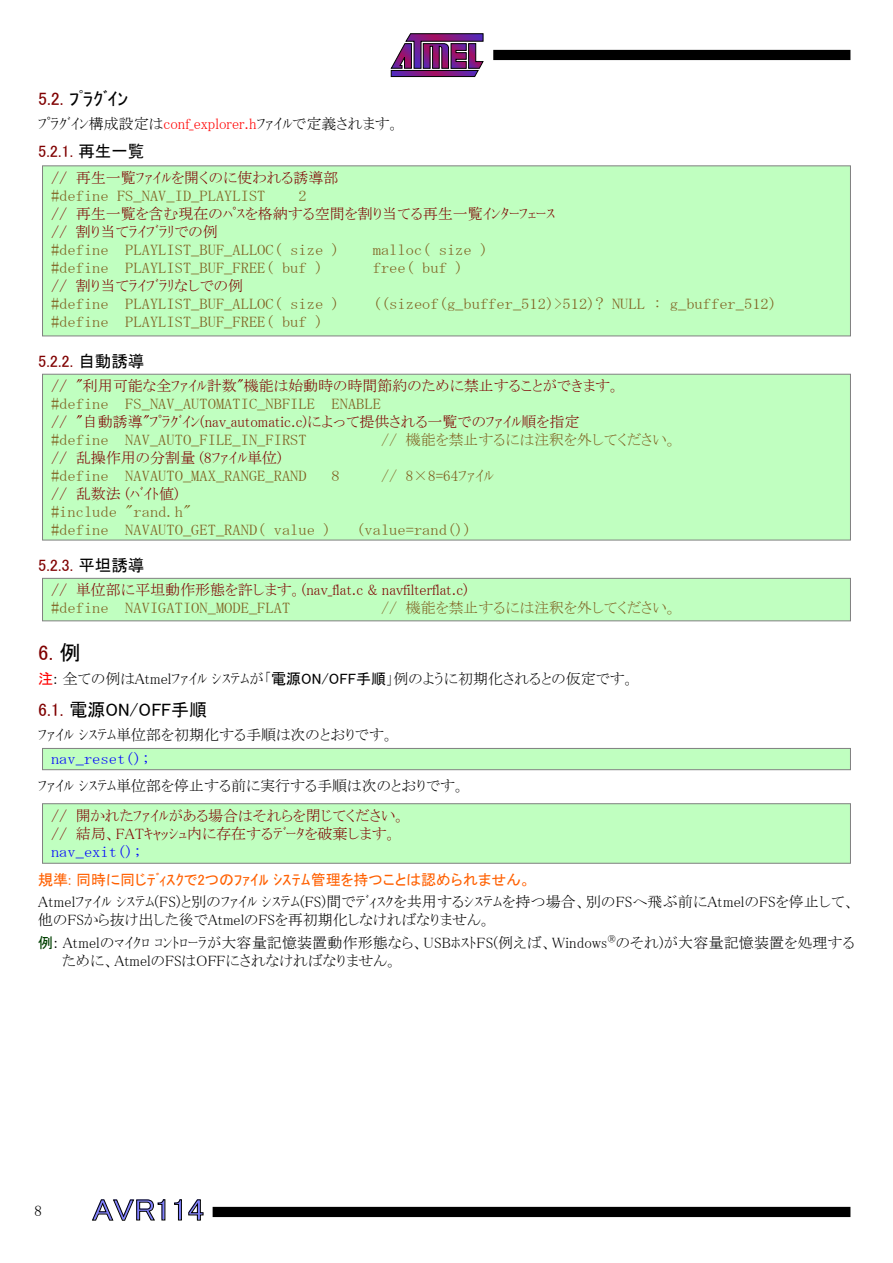
<style>
.page{position:relative;width:893px;height:1263px;background:#fff}
.page>*{position:absolute;margin:0;border:0;box-sizing:border-box;transform-origin:0 0}
.t1{font:30px "MS P Gothic";color:#8080ff;scale:1.1 1}
.t2{font:21px "MS P Gothic";color:#800000}
.t3{font:18px "MS P Gothic";color:#000}
.t4{font:16.5px "MS P Gothic";color:#800000}
.t5{font:15px/18px "MS Mincho";color:#806020;scale:1.1 1}
.t6{font:15px/18px "MS P Mincho";color:#000}
.t7{font:15px/18px "MS P Mincho";color:#800000}
.t8{font:15px "MS P Mincho";color:#806020}
.t9{font:15px "MS P Gothic";color:#ff6000}
.t10{font:15px "MS Mincho";color:#00f;scale:1.1 1}
.s1{color:#800000}
.s2{color:#f00}
.s3{color:#000}
.s4{font-family:"MS Mincho"}
.s5{font-family:"MS P Gothic";color:#f00}
.s6{font-family:"MS P Gothic"}
.s7{font-family:"MS Mincho";color:#800000}
.s8{font-family:"MS P Gothic";color:#004000}
</style>
<div class="page">
<svg style="left:390px;top:33px;width:94px;height:44px"></svg>
<div style="left:493px;top:50px;width:357px;height:10px;background:#000"></div>
<div style="left:213px;top:1207px;width:637px;height:10px;background:#000"></div>
<svg style="left:92px;top:1199px;width:73px;height:22px"></svg>
<svg style="left:174px;top:1199px;width:8px;height:21px"></svg>
<svg style="left:188px;top:1199px;width:15px;height:21px"></svg>
<div style="left:43px;top:166px;width:807px;height:170px;background:#c0ffc0"></div>
<div style="left:42px;top:165px;width:809px;height:171px;border:1px solid #808080"></div>
<div style="left:43px;top:374px;width:807px;height:166px;background:#c0ffc0"></div>
<div style="left:42px;top:374px;width:809px;height:166px;border:1px solid #808080"></div>
<div style="left:43px;top:578px;width:807px;height:43px;background:#c0ffc0"></div>
<div style="left:42px;top:578px;width:809px;height:43px;border:1px solid #808080"></div>
<div style="left:43px;top:748px;width:807px;height:22px;background:#c0ffc0"></div>
<div style="left:42px;top:748px;width:809px;height:22px;border:1px solid #808080"></div>
<div style="left:43px;top:804px;width:807px;height:59px;background:#c0ffc0"></div>
<div style="left:42px;top:803px;width:809px;height:61px;border:1px solid #808080"></div>
<p class="t3" style="left:38px;top:89px;width:91px"><span class="s1">5.2.</span> ﾌﾟﾗｸﾞｲﾝ</p>
<p class="t6" style="left:38px;top:114px;width:363px">ﾌﾟﾗｸﾞｲﾝ構成設定は<span class="s2">conf_explorer.h</span>ﾌｧｲﾙで定義されます。</p>
<p class="t4" style="left:38px;top:143px;width:108px">5.2.1. <span class="s3">再生一覧</span></p>
<p class="t7" style="left:51px;top:168px;width:289px"><span class="s4">//</span> 再生一覧ﾌｧｲﾙを開くのに使われる誘導部</p>
<p class="t5" style="left:51px;top:186px;width:197px">#define FS_NAV_ID_PLAYLIST</p>
<p class="t5" style="left:299px;top:186px;width:9px">2</p>
<p class="t7" style="left:51px;top:204px;width:505px"><span class="s4">//</span> 再生一覧を含む現在のﾊﾟｽを格納する空間を割り当てる再生一覧ｲﾝﾀｰﾌｪｰｽ<span class="s4">//</span> 割り当てﾗｲﾌﾞﾗﾘでの例</p>
<p class="t5" style="left:51px;top:240px;width:264px">#define PLAYLIST_BUF_ALLOC( size )</p>
<p class="t5" style="left:373px;top:240px;width:106px">malloc( size )</p>
<p class="t5" style="left:51px;top:258px;width:249px">#define PLAYLIST_BUF_FREE( buf )</p>
<p class="t5" style="left:373px;top:258px;width:84px">free( buf )</p>
<p class="t7" style="left:51px;top:276px;width:194px"><span class="s4">//</span> 割り当てﾗｲﾌﾞﾗﾘなしでの例</p>
<p class="t5" style="left:51px;top:294px;width:264px">#define PLAYLIST_BUF_ALLOC( size )</p>
<p class="t5" style="left:373px;top:294px;width:369px">((sizeof(g_buffer_512)&gt;512)? NULL : g_buffer_512)</p>
<p class="t5" style="left:51px;top:312px;width:249px">#define PLAYLIST_BUF_FREE( buf )</p>
<p class="t4" style="left:38px;top:353px;width:108px">5.2.2. <span class="s3">自動誘導</span></p>
<p class="t7" style="left:51px;top:377px;width:571px"><span class="s4">//</span> "利用可能な全ﾌｧｲﾙ計数"機能は始動時の時間節約のために禁止することができます。</p>
<p class="t5" style="left:51px;top:395px;width:301px">#define FS_NAV_AUTOMATIC_NBFILE ENABLE</p>
<p class="t7" style="left:51px;top:413px;width:530px"><span class="s4">//</span> "自動誘導"ﾌﾟﾗｸﾞｲﾝ(nav_automatic.c)によって提供される一覧でのﾌｧｲﾙ順を指定</p>
<p class="t5" style="left:51px;top:431px;width:234px">#define NAV_AUTO_FILE_IN_FIRST</p>
<p class="t8" style="left:348px;top:432px;width:337px"><span class="s4">　　//</span> 機能を禁止するには注釈を外してください<span class="s4">。</span></p>
<p class="t7" style="left:51px;top:449px;width:232px"><span class="s4">//</span> 乱操作用の分割量 (8ﾌｧｲﾙ単位)</p>
<p class="t5" style="left:51px;top:467px;width:234px">#define NAVAUTO_MAX_RANGE_RAND</p>
<p class="t5" style="left:332px;top:467px;width:9px">8</p>
<p class="t8" style="left:381px;top:468px;width:114px"><span class="s4">//</span> 8×8=64ﾌｧｲﾙ</p>
<p class="t7" style="left:51px;top:485px;width:129px"><span class="s4">//</span> 乱数法 (ﾊﾞｲﾄ値)</p>
<p class="t5" style="left:51px;top:503px;width:256px">#include "rand.h"<br>#define NAVAUTO_GET_RAND( value )</p>
<p class="t5" style="left:356px;top:521px;width:106px">(value=rand())</p>
<p class="t4" style="left:38px;top:557px;width:108px">5.2.3. <span class="s3">平坦誘導</span></p>
<p class="t7" style="left:51px;top:581px;width:418px"><span class="s4">//</span> 単位部に平坦動作形態を許します。(nav_flat.c &amp; navfilterflat.c)</p>
<p class="t5" style="left:51px;top:599px;width:219px">#define NAVIGATION_MODE_FLAT</p>
<p class="t8" style="left:348px;top:600px;width:337px"><span class="s4">　　//</span> 機能を禁止するには注釈を外してください<span class="s4">。</span></p>
<h2 class="t2" style="left:38px;top:642px;width:44px">6. <span class="s3">例</span></h2>
<p class="t6" style="left:38px;top:670px;width:598px"><span class="s5">注</span>: 全ての例はAtmelﾌｧｲﾙ ｼｽﾃﾑが「<span class="s6">電源ON/OFF手順</span>」例のように初期化されるとの仮定です。</p>
<p class="t3" style="left:38px;top:700px;width:170px"><span class="s1">6.1.</span> 電源ON/OFF手順</p>
<p class="t6" style="left:38px;top:725px;width:357px">ﾌｧｲﾙ ｼｽﾃﾑ単位部を初期化する手順は次のとおりです。</p>
<p class="t10" style="left:51px;top:752px;width:91px">nav_reset();</p>
<p class="t6" style="left:51px;top:771px;width:416px;line-height:29.7px;text-indent:-13px">ﾌｧｲﾙ ｼｽﾃﾑ単位部を停止する前に実行する手順は次のとおりです。<span class="s7">//</span> <span class="s1">開かれたﾌｧｲﾙがある場合はそれらを閉じてください。</span></p>
<p class="t7" style="left:51px;top:824px;width:347px"><span class="s4">//</span> 結局、FATｷｬｯｼｭ内に存在するﾃﾞｰﾀを破棄します。</p>
<p class="t10" style="left:51px;top:844px;width:84px">nav_exit();</p>
<p class="t9" style="left:38px;top:872px;width:494px">規準: 同時に同じﾃﾞｨｽｸで2つのﾌｧｲﾙ ｼｽﾃﾑ管理を持つことは認められません。</p>
<p class="t6" style="left:38px;top:893px;width:818px">Atmelﾌｧｲﾙ ｼｽﾃﾑ(FS)と別のﾌｧｲﾙ ｼｽﾃﾑ(FS)間でﾃﾞｨｽｸを共用するｼｽﾃﾑを持つ場合、別のFSへ飛ぶ前にAtmelのFSを停止して、他のFSから抜け出した後でAtmelのFSを再初期化しなければなりません。</p>
<p class="t6" style="left:62px;top:933px;width:794px;text-indent:-24px"><span class="s8">例</span>: Atmelのﾏｲｸﾛ ｺﾝﾄﾛｰﾗが大容量記憶装置動作形態なら、USBﾎｽﾄFS(例えば、Windows<sup>®</sup>のそれ)が大容量記憶装置を処理するために、AtmelのFSはOFFにされなければなりません。</p>
<p class="t6" style="left:35px;top:1202px;width:9px">8</p>
<h1 class="t1" style="left:92px;top:1195px;width:103px">AVR114</h1>
</div>
